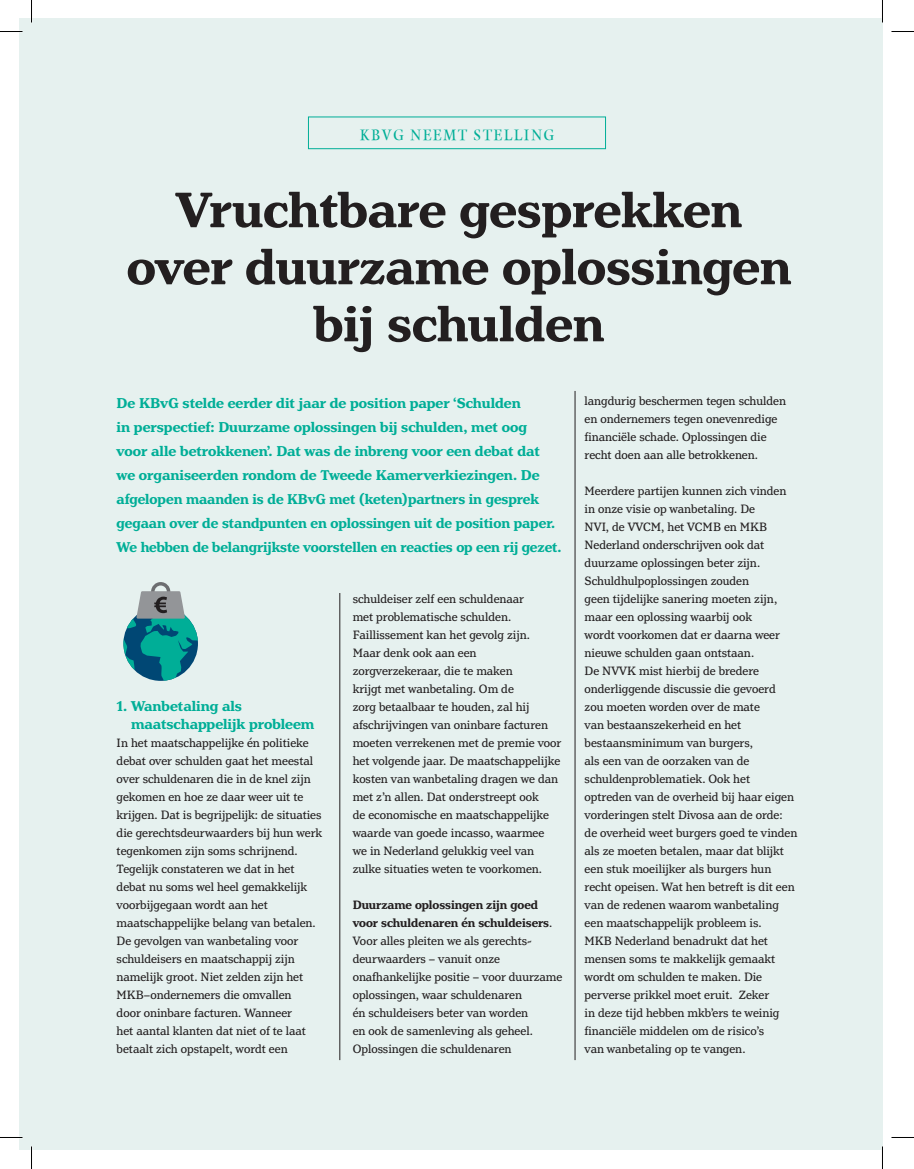
<style>
.page{position:relative;width:914px;height:1169px;background:#fff}
.page>*{position:absolute;margin:0;border:0;box-sizing:border-box;transform-origin:0 0}
.t1{font:700 52.5px/57px "Henriette";letter-spacing:-.005em;color:#231f20;text-align:center}
.t2{font:700 15px/24px "Henriette";letter-spacing:-.005em;color:#00ae97}
.t3{font:15px "Kalix SC";letter-spacing:.1em;color:#00ae97}
.t4{font:12.75px/18px "Henriette";color:#231f20}
.s1{font-weight:700}
</style>
<div class="page">
<div style="left:19px;top:19px;width:863px;height:1131px;background:#e6f1ef"></div>
<hr style="left:339px;top:593px;width:1px;height:467px;background:#231f20">
<hr style="left:574px;top:391px;width:1px;height:669px;background:#231f20">
<svg style="left:308px;top:116px;width:298px;height:33px"></svg>
<svg style="left:123px;top:582px;width:75px;height:99px"></svg>
<hr style="left:0;top:1136px;width:22px;height:2px;background:#fff">
<hr style="left:881px;top:0;width:2px;height:23px;background:#fff">
<hr style="left:881px;top:1146px;width:2px;height:23px;background:#fff">
<svg style="left:0;top:31px;width:22px;height:1px"></svg>
<svg style="left:891px;top:31px;width:22px;height:1px"></svg>
<svg style="left:0;top:1137px;width:22px;height:1px"></svg>
<svg style="left:891px;top:1137px;width:22px;height:1px"></svg>
<svg style="left:31px;top:0;width:1px;height:23px"></svg>
<svg style="left:31px;top:1146px;width:1px;height:23px"></svg>
<svg style="left:882px;top:0;width:1px;height:23px"></svg>
<svg style="left:882px;top:1146px;width:1px;height:23px"></svg>
<p class="t3" style="left:360px;top:126px;width:195px">KBVG NEEMT STELLING</p>
<h1 class="t1" style="left:127px;top:182px;width:666px">Vruchtbare gesprekken over duurzame oplossingen bij schulden</h1>
<p class="t2" style="left:117px;top:391px;width:446px">De KBvG stelde eerder dit jaar de position paper ‘Schulden<br>in perspectief: Duurzame oplossingen bij schulden, met oog voor alle betrokkenen’. Dat was de inbreng voor een debat dat we organiseerden rondom de Tweede Kamerverkiezingen. De afgelopen maanden is de KBvG met (keten)partners in gesprek gegaan over de standpunten en oplossingen uit de position paper.<br>We hebben de belangrijkste voorstellen en reacties op een rij gezet.</p>
<p class="t2" style="left:131px;top:697px;width:185px;line-height:18px;text-indent:-14px">1. Wanbetaling als maatschappelijk probleem</p>
<p class="t4" style="left:117px;top:733px;width:207px">In het maatschappelijke én politieke debat over schulden gaat het meestal over schuldenaren die in de knel zijn gekomen en hoe ze daar weer uit te krijgen. Dat is begrijpelijk: de situaties die gerechtsdeurwaarders bij hun werk tegenkomen zijn soms schrijnend.<br>Tegelijk constateren we dat in het debat nu soms wel heel gemakkelijk voorbijgegaan wordt aan het maatschappelijke belang van betalen.<br>De gevolgen van wanbetaling voor schuldeisers en maatschappij zijn namelijk groot. Niet zelden zijn het MKB–ondernemers die omvallen<br>door oninbare facturen. Wanneer<br>het aantal klanten dat niet of te laat betaalt zich opstapelt, wordt een</p>
<p class="t4" style="left:352px;top:590px;width:210px">schuldeiser zelf een schuldenaar<br>met problematische schulden.<br>Faillissement kan het gevolg zijn.<br>Maar denk ook aan een zorgverzekeraar, die te maken<br>krijgt met wanbetaling. Om de<br>zorg betaalbaar te houden, zal hij afschrijvingen van oninbare facturen moeten verrekenen met de premie voor het volgende jaar. De maatschappelijke kosten van wanbetaling dragen we dan met z’n allen. Dat onderstreept ook<br>de economische en maatschappelijke waarde van goede incasso, waarmee we in Nederland gelukkig veel van zulke situaties weten te voorkomen.</p>
<p class="t4" style="left:352px;top:896px;width:211px"><span class="s1">Duurzame oplossingen zijn goed voor schuldenaren én schuldeisers</span>.<br>Voor alles pleiten we als gerechts&shy;deurwaarders – vanuit onze onafhankelijke positie – voor duurzame oplossingen, waar schuldenaren<br>én schuldeisers beter van worden<br>en ook de samenleving als geheel.<br>Oplossingen die schuldenaren</p>
<p class="t4" style="left:584px;top:392px;width:203px">langdurig beschermen tegen schulden en ondernemers tegen onevenredige financiële schade. Oplossingen die recht doen aan alle betrokkenen.</p>
<p class="t4" style="left:584px;top:482px;width:214px">Meerdere partijen kunnen zich vinden in onze visie op wanbetaling. De<br>NVI, de VVCM, het VCMB en MKB Nederland onderschrijven ook dat duurzame oplossingen beter zijn.<br>Schuldhulpoplossingen zouden<br>geen tijdelijke sanering moeten zijn, maar een oplossing waarbij ook<br>wordt voorkomen dat er daarna weer nieuwe schulden gaan ontstaan.<br>De NVVK mist hierbij de bredere onderliggende discussie die gevoerd zou moeten worden over de mate<br>van bestaanszekerheid en het bestaansminimum van burgers,<br>als een van de oorzaken van de schuldenproblematiek. Ook het optreden van de overheid bij haar eigen vorderingen stelt Divosa aan de orde: de overheid weet burgers goed te vinden als ze moeten betalen, maar dat blijkt een stuk moeilijker als burgers hun recht opeisen. Wat hen betreft is dit een van de redenen waarom wanbetaling een maatschappelijk probleem is.<br>MKB Nederland benadrukt dat het mensen soms te makkelijk gemaakt wordt om schulden te maken. Die perverse prikkel moet eruit. Zeker<br>in deze tijd hebben mkb’ers te weinig financiële middelen om de risico’s<br>van wanbetaling op te vangen.</p>
</div>
